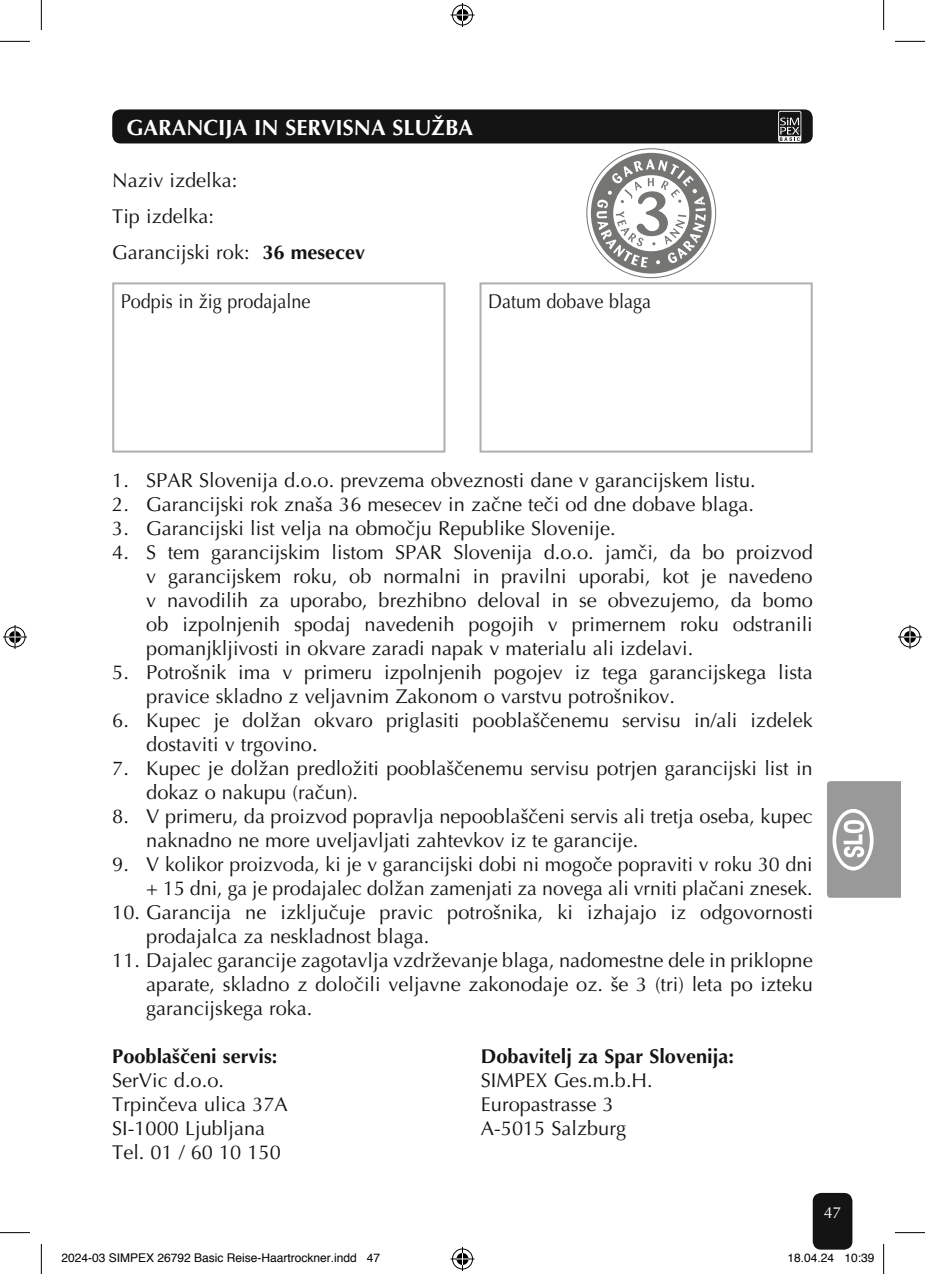
<style>
.page{position:relative;width:925px;height:1274px;background:#fff}
.page>*{position:absolute;margin:0;border:0;box-sizing:border-box;transform-origin:0 0}
.t1{font:700 22px "Optima CE";color:#fff}
.t2{font:20px/24px "Optima LT Pro";color:#131413}
.t3{font:700 20px "Optima LT Pro";color:#131413}
.t4{font:20px "Optima LT Pro";color:#131413;scale:.9 1}
.t5{font:16px "Optima CE";color:#fff}
.t6{font:12px "Helvetica";color:#000}
.s1{font-weight:700}
</style>
<div class="page">
<div style="left:813px;top:1193px;width:38px;height:55px;background:#131413;border-radius:7px"></div>
<div style="left:812px;top:1192px;width:40px;height:57px;border:2px solid #131413;border-radius:7px"></div>
<svg style="left:827px;top:781px;width:73px;height:117px;background:#a4a4a4"></svg>
<div style="left:113px;top:110px;width:698px;height:32px;background:#131413;border-radius:7px"></div>
<div style="left:112px;top:109px;width:700px;height:34px;border:2px solid #131413;border-radius:7px"></div>
<svg style="left:778px;top:111px;width:23px;height:31px"></svg>
<div style="left:779px;top:112px;width:21px;height:24px;background:#131413"></div>
<svg style="left:779px;top:118px;width:20px;height:23px"></svg>
<svg style="left:587px;top:149px;width:128px;height:128px"></svg>
<div style="left:591px;top:153px;width:120px;height:120px;background:#757574;border-radius:50%"></div>
<svg style="left:596px;top:159px;width:109px;height:108px"></svg>
<div style="left:112px;top:282px;width:333px;height:170px;border:2px solid #afafb0"></div>
<div style="left:479px;top:282px;width:333px;height:170px;border:2px solid #afafb0"></div>
<hr style="left:0;top:41px;width:30px;height:1px;background:#000">
<hr style="left:895px;top:41px;width:30px;height:1px;background:#000">
<hr style="left:0;top:1232px;width:30px;height:1px;background:#000">
<hr style="left:895px;top:1232px;width:30px;height:1px;background:#000">
<hr style="left:41px;top:0;width:1px;height:30px;background:#000">
<hr style="left:41px;top:1243px;width:1px;height:30px;background:#000">
<hr style="left:883px;top:0;width:1px;height:30px;background:#000">
<hr style="left:883px;top:1243px;width:1px;height:30px;background:#000">
<svg style="left:450px;top:3px;width:24px;height:24px"></svg>
<svg style="left:450px;top:1247px;width:24px;height:23px"></svg>
<svg style="left:3px;top:625px;width:24px;height:24px"></svg>
<svg style="left:898px;top:625px;width:24px;height:24px"></svg>
<p class="t1" style="left:126px;top:114px;width:348px">GARANCIJA I N SERVISNA SLUŽBA</p>
<p class="t2" style="left:112px;top:162px;width:254px;line-height:36px">Naziv izdelka:<br>Tip izdelka:<br>Garancijski rok: <span class="s1">36 mesecev</span></p>
<p class="t4" style="left:121px;top:289px;width:212px">Podpis in žig prodajalne</p>
<p class="t4" style="left:488px;top:289px;width:183px">Datum dobave blaga</p>
<p class="t2" style="left:112px;top:468px;width:645px">1. SPAR Slovenija d.o.o. prevzema obveznosti dane v garancijskem listu.</p>
<p class="t2" style="left:112px;top:492px;width:643px">2. Garancijski rok znaša 36 mesecev in začne teči od dne dobave blaga.</p>
<p class="t2" style="left:112px;top:516px;width:505px">3. Garancijski list velja na območju Republike Slovenije.</p>
<p class="t2" style="left:146px;top:540px;width:668px;text-align:justify;text-indent:-34px">4. S tem garancijskim listom SPAR Slovenija d.o.o. jamči, da bo proizvod v garancijskem roku, ob normalni in pravilni uporabi, kot je navedeno v navodilih za uporabo, brezhibno deloval in se obvezujemo, da bomo ob izpolnjenih spodaj navedenih pogojih v primernem roku odstranili pomanjkljivosti in okvare zaradi napak v materialu ali izdelavi.</p>
<p class="t2" style="left:146px;top:660px;width:668px;text-indent:-34px">5. Potrošnik ima v primeru izpolnjenih pogojev iz tega garancijskega lista pravice skladno z veljavnim Zakonom o varstvu potrošnikov.</p>
<p class="t2" style="left:146px;top:708px;width:668px;text-indent:-34px">6. Kupec je dolžan okvaro priglasiti pooblaščenemu servisu in/ali izdelek dostaviti v trgovino.</p>
<p class="t2" style="left:146px;top:756px;width:668px;text-indent:-34px">7. Kupec je dolžan predložiti pooblaščenemu servisu potrjen garancijski list in dokaz o nakupu (račun).</p>
<p class="t2" style="left:146px;top:804px;width:668px;text-indent:-34px">8. V primeru, da proizvod popravlja nepooblaščeni servis ali tretja oseba, kupec naknadno ne more uveljavljati zahtevkov iz te garancije.</p>
<p class="t2" style="left:112px;top:852px;width:702px;text-align:right">9. V kolikor proizvoda, ki je v garancijski dobi ni mogoče popraviti v roku 30 dni + 15 dni, ga je prodajalec dolžan zamenjati za novega ali vrniti plačani znesek.</p>
<p class="t2" style="left:146px;top:900px;width:668px;text-indent:-34px">10. Garancija ne izključuje pravic potrošnika, ki izhajajo iz odgovornosti prodajalca za neskladnost blaga.</p>
<p class="t2" style="left:146px;top:948px;width:668px;text-align:justify;text-indent:-34px">11. Dajalec garancije zagotavlja vzdrževanje blaga, nadomestne dele in priklopne aparate, skladno z določili veljavne zakonodaje oz. še 3 (tri) leta po izteku garancijskega roka.</p>
<p class="t3" style="left:112px;top:1043px;width:167px">Pooblaščeni servis:</p>
<p class="t3" style="left:481px;top:1043px;width:254px">Dobavitelj za Spar Slovenija:</p>
<p class="t2" style="left:112px;top:1068px;width:113px">SerVic d.o.o.</p>
<p class="t2" style="left:481px;top:1068px;width:173px">SIMPEX Ges.m.b.H.</p>
<p class="t2" style="left:112px;top:1092px;width:177px">Trpinčeva ulica 37A</p>
<p class="t2" style="left:481px;top:1092px;width:134px">Europastrasse 3</p>
<p class="t2" style="left:112px;top:1116px;width:154px">SI-1000 Ljubljana</p>
<p class="t2" style="left:481px;top:1116px;width:147px">A-5015 Salzburg</p>
<p class="t2" style="left:112px;top:1140px;width:170px">Tel. 01 / 60 10 150</p>
<p class="t5" style="left:823px;top:1202px;width:19px">47</p>
<p class="t6" style="left:61px;top:1250px;width:320px">2024-03 SIMPEX 26792 Basic Reise-Haartrockner.indd 47</p>
<p class="t6" style="left:787px;top:1250px;width:88px">18.04.24 10:39</p>
</div>
